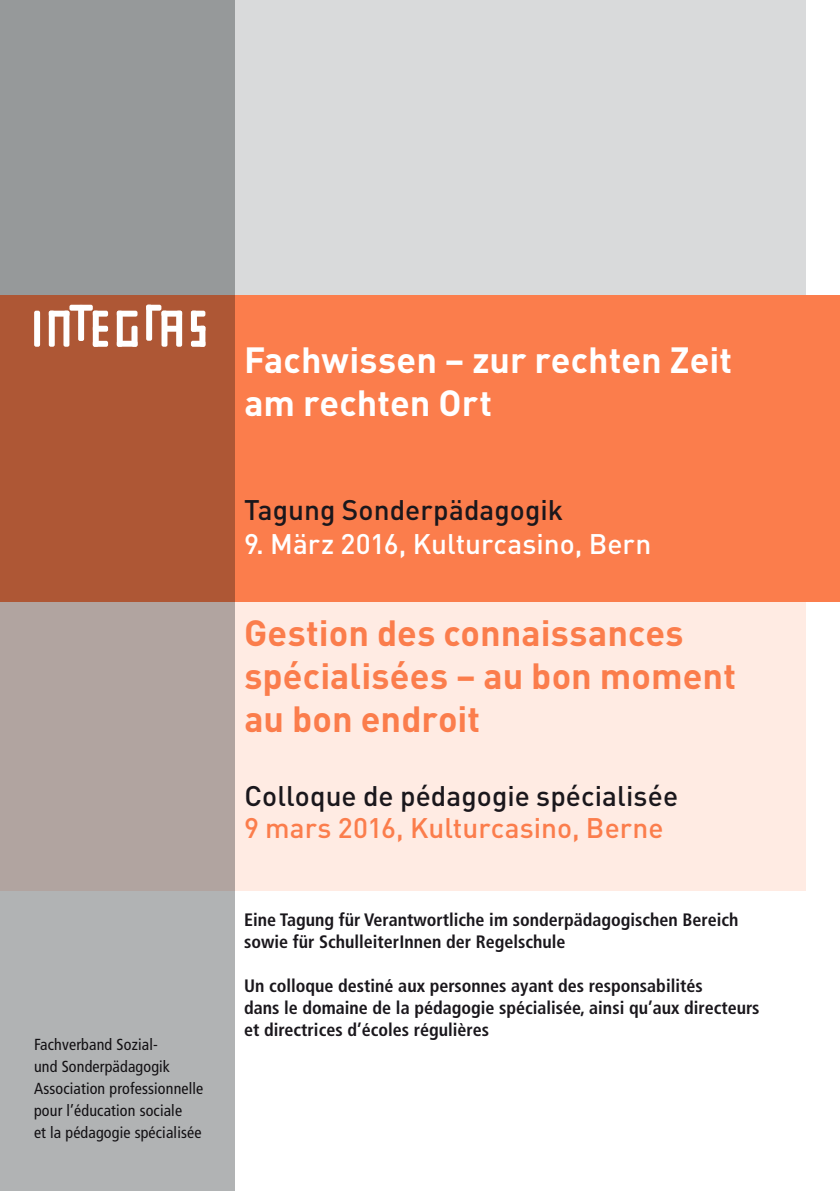
<style>
.page{position:relative;width:840px;height:1191px;background:#fff}
.page>*{position:absolute;margin:0;border:0;box-sizing:border-box;transform-origin:0 0}
.t1{font:700 36px/43.2px "DIN";color:#fb7d4c}
.t2{font:700 36px/43.2px "DIN";color:#fff}
.t3{font:500 28px "DIN";letter-spacing:.005em;color:#1a171c}
.t4{font:500 28px "DIN";color:#fff}
.t5{font:500 28px "DIN";color:#fb7d4c}
.t6{font:700 condensed 18px/22px "Frutiger";color:#1a171c}
.t7{font:condensed 16px/22px "Frutiger";letter-spacing:.01em;color:#1a171c}
</style>
<div class="page">
<div style="left:0;top:593px;width:805px;height:297px;background:#ffebe3"></div>
<div style="left:0;top:0;width:805px;height:296px;background:#d9dadb"></div>
<div style="left:0;top:295px;width:839px;height:306px;background:#fb7d4c"></div>
<svg style="left:0;top:0;width:234px;height:1191px;background:#a99189"></svg>
<div style="left:34px;top:311px;width:6px;height:36px;background:#fff;border-radius:2px"></div>
<div style="left:49px;top:311px;width:6px;height:36px;background:#fff;border-radius:2px"></div>
<div style="left:63px;top:311px;width:6px;height:36px;background:#fff;border-radius:2px"></div>
<div style="left:78px;top:305px;width:6px;height:36px;background:#fff;border-radius:2px"></div>
<div style="left:93px;top:311px;width:6px;height:36px;background:#fff;border-radius:2px"></div>
<div style="left:117px;top:311px;width:6px;height:36px;background:#fff;border-radius:2px"></div>
<div style="left:49px;top:311px;width:20px;height:6px;background:#fff;border-radius:2px"></div>
<div style="left:69px;top:305px;width:24px;height:6px;background:#fff;border-radius:2px"></div>
<div style="left:93px;top:311px;width:15px;height:6px;background:#fff;border-radius:2px"></div>
<div style="left:93px;top:341px;width:15px;height:6px;background:#fff;border-radius:2px"></div>
<div style="left:93px;top:326px;width:15px;height:6px;background:#fff;border-radius:2px"></div>
<div style="left:131px;top:326px;width:6px;height:21px;background:#fff;border-radius:2px"></div>
<div style="left:146px;top:305px;width:6px;height:36px;background:#fff;border-radius:2px"></div>
<div style="left:161px;top:311px;width:6px;height:36px;background:#fff;border-radius:2px"></div>
<div style="left:176px;top:311px;width:6px;height:36px;background:#fff;border-radius:2px"></div>
<div style="left:161px;top:311px;width:21px;height:6px;background:#fff;border-radius:2px"></div>
<div style="left:146px;top:305px;width:15px;height:6px;background:#fff;border-radius:2px"></div>
<div style="left:191px;top:311px;width:14px;height:6px;background:#fff;border-radius:2px"></div>
<div style="left:191px;top:326px;width:14px;height:6px;background:#fff;border-radius:2px"></div>
<div style="left:191px;top:341px;width:14px;height:6px;background:#fff;border-radius:2px"></div>
<div style="left:191px;top:311px;width:6px;height:21px;background:#fff;border-radius:2px"></div>
<div style="left:199px;top:326px;width:6px;height:21px;background:#fff;border-radius:2px"></div>
<div style="left:164px;top:326px;width:16px;height:6px;background:#fff;border-radius:2px"></div>
<div style="left:117px;top:311px;width:20px;height:6px;background:#fff;border-radius:2px"></div>
<div style="left:117px;top:341px;width:20px;height:6px;background:#fff;border-radius:2px"></div>
<p class="t7" style="left:34px;top:1033px;width:171px">Fachverband Sozial-<br>und Sonderpädagogik<br>Association professionnelle pour l’éducation sociale<br>et la pédagogie spécialisée</p>
<h1 class="t2" style="left:244px;top:336px;width:489px">Fachwissen – zur rechten Zeit am rechten Ort</h1>
<h2 class="t3" style="left:244px;top:491px;width:320px">Tagung Sonderpädagogik</h2>
<h2 class="t4" style="left:244px;top:525px;width:408px">9. März 2016, Kulturcasino, Bern</h2>
<h1 class="t1" style="left:244px;top:610px;width:493px">Gestion des connaissances spécialisées – au bon moment au bon endroit</h1>
<h2 class="t3" style="left:244px;top:778px;width:435px">Colloque de pédagogie spécialisée</h2>
<h2 class="t5" style="left:244px;top:810px;width:421px">9 mars 2016, Kulturcasino, Berne</h2>
<p class="t6" style="left:244px;top:908px;width:495px">Eine Tagung für Verantwortliche im sonderpädagogischen Bereich sowie für SchulleiterInnen der Regelschule</p>
<p class="t6" style="left:244px;top:974px;width:516px">Un colloque destiné aux personnes ayant des responsabilités<br>dans le domaine de la pédagogie spécialisée, ainsi qu’aux directeurs et directrices d’écoles régulières</p>
</div>
